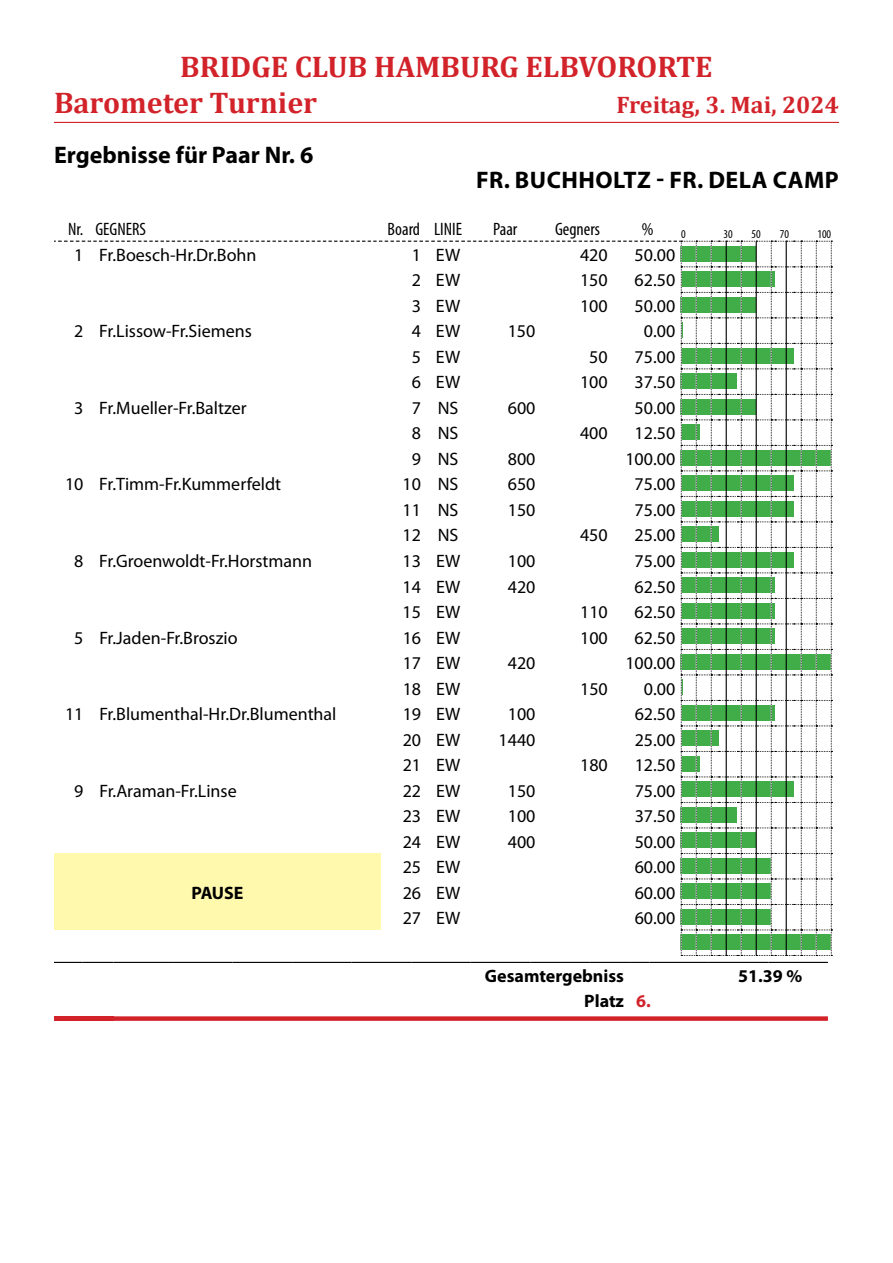
<style>
.page{position:relative;width:893px;height:1263px;background:#fff}
.page>*{position:absolute;margin:0;border:0;box-sizing:border-box;transform-origin:0 0}
.t1{font:700 30px/36px "Cambria";color:#d2232a}
.t2{font:700 24px "Myriad Pro";letter-spacing:.01em;color:#000}
.t3{font:700 24px "Cambria";color:#d2232a}
.t4{font:18px "Myriad Pro";color:#000}
.t5{font:700 18px "Myriad Pro";color:#000}
.t6{font:condensed 18px "Myriad Pro";color:#000}
.t7{font:condensed 12px "Myriad Pro";color:#000}
.s1{color:#d2232a}
</style>
<div class="page">
<hr style="left:54px;top:122px;width:785px;height:1px;background:#d2232a">
<svg style="left:54px;top:241px;width:778px;height:715px"></svg>
<div style="left:54px;top:1016px;width:60px;height:5px;background:#d2232a"></div>
<svg style="left:114px;top:1016px;width:714px;height:5px"></svg>
<svg style="left:54px;top:962px;width:28px;height:1px"></svg>
<hr style="left:82px;top:962px;width:32px;height:1px;background:#000">
<hr style="left:114px;top:962px;width:59px;height:1px;background:#000">
<hr style="left:173px;top:962px;width:60px;height:1px;background:#000">
<hr style="left:233px;top:962px;width:59px;height:1px;background:#000">
<hr style="left:292px;top:962px;width:60px;height:1px;background:#000">
<hr style="left:352px;top:962px;width:59px;height:1px;background:#000">
<hr style="left:411px;top:962px;width:60px;height:1px;background:#000">
<hr style="left:471px;top:962px;width:59px;height:1px;background:#000">
<hr style="left:530px;top:962px;width:60px;height:1px;background:#000">
<hr style="left:590px;top:962px;width:40px;height:1px;background:#000">
<svg style="left:630px;top:962px;width:19px;height:1px"></svg>
<hr style="left:649px;top:962px;width:60px;height:1px;background:#000">
<hr style="left:709px;top:962px;width:59px;height:1px;background:#000">
<hr style="left:768px;top:962px;width:60px;height:1px;background:#000">
<h1 class="t1" style="left:54px;top:48px;width:660px;text-indent:126px">BRIDGE CLUB HAMBURG ELBVORORTE<br>Barometer Turnier</h1>
<h2 class="t3" style="left:616px;top:88px;width:224px">Freitag, 3. Mai, 2024</h2>
<h2 class="t2" style="left:54px;top:140px;width:261px">Ergebnisse für Paar Nr. 6</h2>
<h2 class="t2" style="left:476px;top:164px;width:362px">Fr. Buchholtz - Fr. DeLa Camp</h2>
<p class="t6" style="left:68px;top:218px;width:80px">Nr. GEGNERS</p>
<p class="t6" style="left:388px;top:218px;width:76px">Board LINIE</p>
<p class="t6" style="left:493px;top:218px;width:26px">Paar</p>
<p class="t6" style="left:555px;top:218px;width:47px">Gegners</p>
<p class="t6" style="left:642px;top:218px;width:13px">%</p>
<p class="t7" style="left:681px;top:227px;width:6px">0</p>
<p class="t7" style="left:723px;top:227px;width:11px">30</p>
<p class="t7" style="left:752px;top:227px;width:11px">50</p>
<p class="t7" style="left:780px;top:227px;width:11px">70</p>
<p class="t7" style="left:817px;top:227px;width:15px">100</p>
<p class="t4" style="left:74px;top:244px;width:184px">1 Fr.Boesch-Hr.Dr.Bohn</p>
<p class="t4" style="left:412px;top:244px;width:50px">1 EW</p>
<p class="t4" style="left:580px;top:244px;width:29px">420</p>
<p class="t4" style="left:635px;top:244px;width:42px">50.00</p>
<p class="t4" style="left:412px;top:269px;width:50px">2 EW</p>
<p class="t4" style="left:580px;top:269px;width:29px">150</p>
<p class="t4" style="left:635px;top:269px;width:42px">62.50</p>
<p class="t4" style="left:412px;top:295px;width:50px">3 EW</p>
<p class="t4" style="left:580px;top:295px;width:29px">100</p>
<p class="t4" style="left:635px;top:295px;width:42px">50.00</p>
<p class="t4" style="left:74px;top:320px;width:179px">2 Fr.Lissow-Fr.Siemens</p>
<p class="t4" style="left:412px;top:320px;width:50px">4 EW</p>
<p class="t4" style="left:508px;top:320px;width:29px">150</p>
<p class="t4" style="left:644px;top:320px;width:33px">0.00</p>
<p class="t4" style="left:412px;top:346px;width:50px">5 EW</p>
<p class="t4" style="left:589px;top:346px;width:20px">50</p>
<p class="t4" style="left:635px;top:346px;width:42px">75.00</p>
<p class="t4" style="left:412px;top:371px;width:50px">6 EW</p>
<p class="t4" style="left:580px;top:371px;width:29px">100</p>
<p class="t4" style="left:635px;top:371px;width:42px">37.50</p>
<p class="t4" style="left:74px;top:397px;width:174px">3 Fr.Mueller-Fr.Baltzer</p>
<p class="t4" style="left:412px;top:397px;width:48px">7 NS</p>
<p class="t4" style="left:508px;top:397px;width:29px">600</p>
<p class="t4" style="left:635px;top:397px;width:42px">50.00</p>
<p class="t4" style="left:412px;top:422px;width:48px">8 NS</p>
<p class="t4" style="left:580px;top:422px;width:29px">400</p>
<p class="t4" style="left:635px;top:422px;width:42px">12.50</p>
<p class="t4" style="left:412px;top:448px;width:48px">9 NS</p>
<p class="t4" style="left:508px;top:448px;width:29px">800</p>
<p class="t4" style="left:625px;top:448px;width:51px">100.00</p>
<p class="t4" style="left:65px;top:473px;width:218px">10 Fr.Timm-Fr.Kummerfeldt</p>
<p class="t4" style="left:403px;top:473px;width:57px">10 NS</p>
<p class="t4" style="left:508px;top:473px;width:29px">650</p>
<p class="t4" style="left:635px;top:473px;width:42px">75.00</p>
<p class="t4" style="left:403px;top:499px;width:57px">11 NS</p>
<p class="t4" style="left:508px;top:499px;width:29px">150</p>
<p class="t4" style="left:635px;top:499px;width:42px">75.00</p>
<p class="t4" style="left:403px;top:524px;width:57px">12 NS</p>
<p class="t4" style="left:580px;top:524px;width:29px">450</p>
<p class="t4" style="left:635px;top:524px;width:42px">25.00</p>
<p class="t4" style="left:74px;top:550px;width:239px">8 Fr.Groenwoldt-Fr.Horstmann</p>
<p class="t4" style="left:403px;top:550px;width:59px">13 EW</p>
<p class="t4" style="left:508px;top:550px;width:29px">100</p>
<p class="t4" style="left:635px;top:550px;width:42px">75.00</p>
<p class="t4" style="left:403px;top:575px;width:59px">14 EW</p>
<p class="t4" style="left:508px;top:575px;width:29px">420</p>
<p class="t4" style="left:635px;top:575px;width:42px">62.50</p>
<p class="t4" style="left:403px;top:601px;width:59px">15 EW</p>
<p class="t4" style="left:580px;top:601px;width:29px">110</p>
<p class="t4" style="left:635px;top:601px;width:42px">62.50</p>
<p class="t4" style="left:74px;top:626px;width:165px">5 Fr.Jaden-Fr.Broszio</p>
<p class="t4" style="left:403px;top:626px;width:59px">16 EW</p>
<p class="t4" style="left:580px;top:626px;width:29px">100</p>
<p class="t4" style="left:635px;top:626px;width:42px">62.50</p>
<p class="t4" style="left:403px;top:652px;width:59px">17 EW</p>
<p class="t4" style="left:508px;top:652px;width:29px">420</p>
<p class="t4" style="left:625px;top:652px;width:51px">100.00</p>
<p class="t4" style="left:403px;top:677px;width:59px">18 EW</p>
<p class="t4" style="left:580px;top:677px;width:29px">150</p>
<p class="t4" style="left:644px;top:677px;width:33px">0.00</p>
<p class="t4" style="left:65px;top:703px;width:273px">11 Fr.Blumenthal-Hr.Dr.Blumenthal</p>
<p class="t4" style="left:403px;top:703px;width:59px">19 EW</p>
<p class="t4" style="left:508px;top:703px;width:29px">100</p>
<p class="t4" style="left:635px;top:703px;width:42px">62.50</p>
<p class="t4" style="left:403px;top:728px;width:59px">20 EW</p>
<p class="t4" style="left:499px;top:728px;width:38px">1440</p>
<p class="t4" style="left:635px;top:728px;width:42px">25.00</p>
<p class="t4" style="left:403px;top:754px;width:59px">21 EW</p>
<p class="t4" style="left:580px;top:754px;width:29px">180</p>
<p class="t4" style="left:635px;top:754px;width:42px">12.50</p>
<p class="t4" style="left:74px;top:779px;width:164px">9 Fr.Araman-Fr.Linse</p>
<p class="t4" style="left:403px;top:779px;width:59px">22 EW</p>
<p class="t4" style="left:508px;top:779px;width:29px">150</p>
<p class="t4" style="left:635px;top:779px;width:42px">75.00</p>
<p class="t4" style="left:403px;top:805px;width:59px">23 EW</p>
<p class="t4" style="left:508px;top:805px;width:29px">100</p>
<p class="t4" style="left:635px;top:805px;width:42px">37.50</p>
<p class="t4" style="left:403px;top:830px;width:59px">24 EW</p>
<p class="t4" style="left:508px;top:830px;width:29px">400</p>
<p class="t4" style="left:635px;top:830px;width:42px">50.00</p>
<p class="t5" style="left:191px;top:881px;width:54px">PAUSE</p>
<p class="t4" style="left:403px;top:856px;width:59px">25 EW</p>
<p class="t4" style="left:635px;top:856px;width:42px">60.00</p>
<p class="t4" style="left:403px;top:881px;width:59px">26 EW</p>
<p class="t4" style="left:635px;top:881px;width:42px">60.00</p>
<p class="t4" style="left:403px;top:907px;width:59px">27 EW</p>
<p class="t4" style="left:635px;top:907px;width:42px">60.00</p>
<p class="t5" style="left:485px;top:964px;width:141px">Gesamtergebniss</p>
<p class="t5" style="left:738px;top:964px;width:66px">51.39 %</p>
<p class="t5" style="left:584px;top:989px;width:68px">Platz <span class="s1">6.</span></p>
</div>
